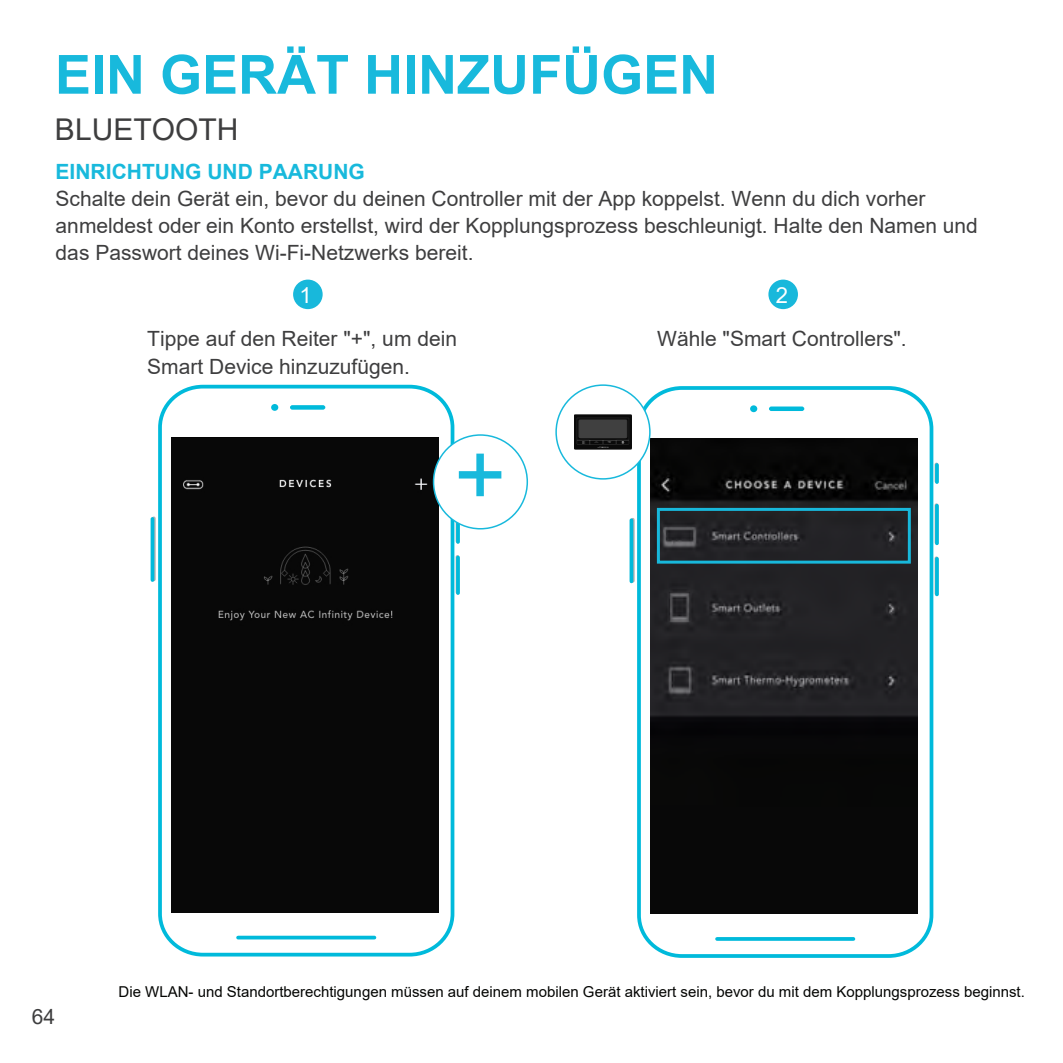
<style>
.page{position:relative;width:1063px;height:1063px;background:#fff}
.page>*{position:absolute;margin:0;border:0;box-sizing:border-box;transform-origin:0 0}
.t1{font:90px "Arial";color:#18b9dc}
.t2{font:700 54px "Arial";color:#18b9dc}
.t3{font:30px "Arial";color:#3e3e3f}
.t4{font:22.2px "Arial";color:#fff}
.t5{font:21px/27px "Arial";color:#3e3e3f}
.t6{font:700 21px "Arial";color:#18b9dc}
.t7{font:21px "Arial";color:#3e3e3f}
.t8{font:15px "Arial";color:#040503}
</style>
<div class="page">
<div style="left:293px;top:280px;width:30px;height:29px;background:#18b8db;border-radius:50%"></div>
<div style="left:768px;top:280px;width:30px;height:29px;background:#18b8db;border-radius:50%"></div>
<div style="left:172px;top:437px;width:267px;height:475px;background:#080808"></div>
<div style="left:290px;top:405px;width:35px;height:5px;background:#00badb;border-radius:2px"></div>
<div style="left:271px;top:404px;width:7px;height:7px;background:#00badb;border-radius:50%"></div>
<hr style="left:455px;top:504px;width:4px;height:37px;background:#e1e1e1">
<hr style="left:455px;top:557px;width:4px;height:35px;background:#e1e1e1">
<svg style="left:152px;top:518px;width:4px;height:61px"></svg>
<div style="left:158px;top:385px;width:296px;height:571px;border:4px solid #00badb;border-radius:42px"></div>
<svg style="left:456px;top:523px;width:4px;height:19px"></svg>
<svg style="left:456px;top:557px;width:4px;height:36px"></svg>
<hr style="left:151px;top:519px;width:3px;height:61px;background:#00badb">
<svg style="left:238px;top:935px;width:136px;height:4px"></svg>
<div style="left:433px;top:435px;width:94px;height:94px;background:#fff;border-radius:50%"></div>
<div style="left:433px;top:434px;width:95px;height:95px;border:2px solid #18b9dc;border-radius:50%"></div>
<img style="left:650px;top:438px;width:267px;height:476px">
<div style="left:769px;top:406px;width:35px;height:5px;background:#00badb;border-radius:2px"></div>
<div style="left:750px;top:405px;width:7px;height:7px;background:#00badb;border-radius:50%"></div>
<svg style="left:934px;top:464px;width:4px;height:17px"></svg>
<svg style="left:934px;top:505px;width:4px;height:38px"></svg>
<svg style="left:934px;top:558px;width:4px;height:36px"></svg>
<hr style="left:631px;top:520px;width:3px;height:61px;background:#b3b3b3">
<div style="left:637px;top:386px;width:296px;height:572px;border:4px solid #00badb;border-radius:42px"></div>
<svg style="left:935px;top:465px;width:4px;height:17px"></svg>
<svg style="left:935px;top:506px;width:4px;height:37px"></svg>
<svg style="left:935px;top:559px;width:4px;height:35px"></svg>
<svg style="left:629px;top:520px;width:4px;height:61px"></svg>
<svg style="left:717px;top:937px;width:136px;height:4px"></svg>
<div style="left:556px;top:385px;width:94px;height:94px;background:#fff;border-radius:50%"></div>
<div style="left:555px;top:384px;width:95px;height:96px;border:2px solid #18b9dc;border-radius:50%"></div>
<div style="left:657px;top:508px;width:254px;height:55px;border:3px solid #18b8db"></div>
<img style="left:574px;top:414px;width:58px;height:36px">
<h2 class="t2" style="left:55px;top:37px;width:665px">EIN GERÄT HINZUFÜGEN</h2>
<h3 class="t3" style="left:55px;top:108px;width:185px">BLUETOOTH</h3>
<p class="t6" style="left:56px;top:156px;width:311px">EINRICHTUNG UND PAARUNG</p>
<p class="t5" style="left:56px;top:185px;width:924px">Schalte dein Gerät ein, bevor du deinen Controller mit der App koppelst. Wenn du dich vorher anmeldest oder ein Konto erstellst, wird der Kopplungsprozess beschleunigt. Halte den Namen und das Passwort deines Wi-Fi-Netzwerks bereit.</p>
<p class="t4" style="left:300px;top:279px;width:14px">1</p>
<p class="t5" style="left:147px;top:325px;width:311px">Tippe auf den Reiter "+", um dein<br>Smart Device hinzuzufügen.</p>
<p class="t4" style="left:776px;top:279px;width:14px">2</p>
<p class="t5" style="left:657px;top:325px;width:251px">Wähle "Smart Controllers".</p>
<h1 class="t1" style="left:454px;top:413px;width:54px">+</h1>
<p class="t7" style="left:32px;top:1002px;width:25px">64</p>
<p class="t8" style="left:118px;top:981px;width:908px">Die WLAN- und Standortberechtigungen müssen auf deinem mobilen Gerät aktiviert sein, bevor du mit dem Kopplungsprozess beginnst.</p>
</div>
